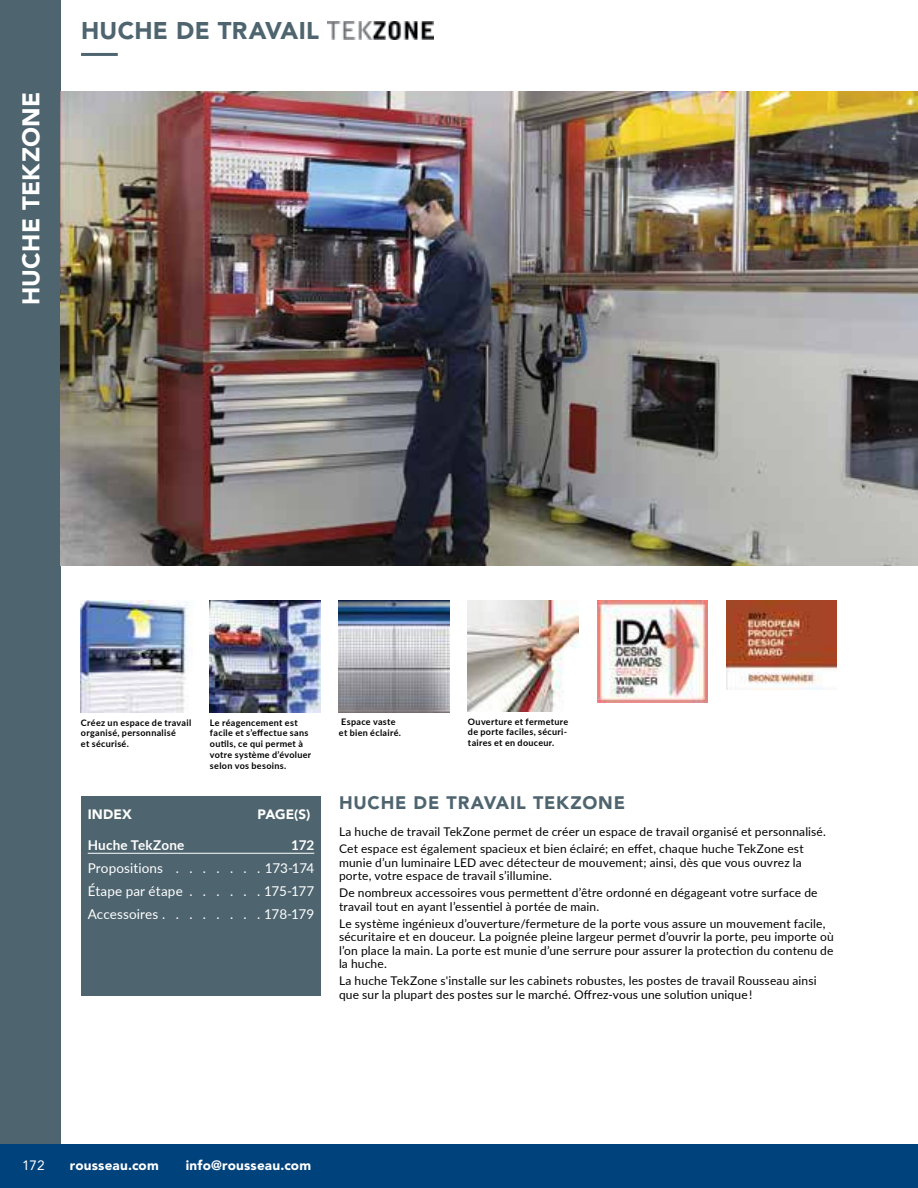
<style>
.page{position:relative;width:918px;height:1188px;background:#fff}
.page>*{position:absolute;margin:0;border:0;box-sizing:border-box;transform-origin:0 0}
.t1{font:900 24px "Avenir LT Std";letter-spacing:.015em;color:#4e646f}
.t2{font:900 24px "Avenir LT Std";letter-spacing:.015em;color:#fff}
.t3{font:900 18px "Avenir LT Std";letter-spacing:.045em;color:#4e646f}
.t4{font:13.5px "Lato";letter-spacing:.005em;color:#fff}
.t5{font:900 13.5px "Avenir LT Std";letter-spacing:.015em;color:#fff}
.t6{font:700 13.5px "Lato";letter-spacing:.01em;color:#fff}
.t7{font:13.5px "Avenir LT Std";color:#fff}
.t8{font:12px/13.5px "Lato";letter-spacing:.015em;color:#000}
.t9{font:700 9px/10.8px "Lato";letter-spacing:.035em;color:#000}
</style>
<div class="page">
<div style="left:0;top:0;width:61px;height:1188px;background:#4e646f"></div>
<img style="left:61px;top:92px;width:857px;height:474px">
<img style="left:726px;top:601px;width:111px;height:88px">
<img style="left:597px;top:601px;width:111px;height:101px">
<img style="left:339px;top:601px;width:111px;height:111px">
<img style="left:468px;top:601px;width:111px;height:110px">
<img style="left:81px;top:601px;width:108px;height:111px">
<img style="left:210px;top:601px;width:111px;height:111px">
<div style="left:0;top:1144px;width:918px;height:44px;background:#00427b"></div>
<hr style="left:81px;top:53px;width:37px;height:3px;background:#4e646f">
<img style="left:327px;top:22px;width:106px;height:18px">
<div style="left:81px;top:796px;width:240px;height:199px;background:#4e646f"></div>
<hr style="left:88px;top:853px;width:226px;height:1px;background:#fff">
<h1 class="t2" style="left:17px;top:305px;width:215px;rotate:-90deg">HUCHE TEKZONE</h1>
<h1 class="t1" style="left:81px;top:17px;width:240px">HUCHE DE TRAVAIL</h1>
<p class="t9" style="left:210px;top:717px;width:103px">Le réagencement est facile et s’effectue sans outils, ce qui permet à votre système d’évoluer selon vos besoins.</p>
<p class="t9" style="left:468px;top:716px;width:102px">Ouverture et fermeture de porte faciles, sécuri&shy;taires et en douceur.</p>
<h2 class="t3" style="left:339px;top:792px;width:288px">HUCHE DE TRAVAIL TEKZONE</h2>
<p class="t8" style="left:339px;top:823px;width:488px;line-height:17px">La huche de travail TekZone permet de créer un espace de travail organisé et personnalisé.<br>Cet espace est également spacieux et bien éclairé; en effet, chaque huche TekZone est</p>
<p class="t8" style="left:339px;top:855px;width:464px">munie d’un luminaire LED avec détecteur de mouvement; ainsi, dès que vous ouvrez la porte, votre espace de travail s’illumine.</p>
<p class="t8" style="left:339px;top:886px;width:480px">De nombreux accessoires vous permettent d’être ordonné en dégageant votre surface de travail tout en ayant l’essentiel à portée de main.</p>
<p class="t8" style="left:339px;top:916px;width:496px">Le système ingénieux d’ouverture/fermeture de la porte vous assure un mouvement facile, sécuritaire et en douceur. La poignée pleine largeur permet d’ouvrir la porte, peu importe où l’on place la main. La porte est munie d’une serrure pour assurer la protection du contenu de la huche.</p>
<p class="t8" style="left:339px;top:974px;width:479px">La huche TekZone s'installe sur les cabinets robustes, les postes de travail Rousseau ainsi que sur la plupart des postes sur le marché. Offrez-vous une solution unique !</p>
<p class="t9" style="left:81px;top:717px;width:112px">Créez un espace de travail organisé, personnalisé<br>et sécurisé.</p>
<p class="t9" style="left:339px;top:716px;width:63px">Espace vaste et bien éclairé.</p>
<p class="t5" style="left:88px;top:807px;width:46px">INDEX</p>
<p class="t5" style="left:258px;top:807px;width:54px">PAGE(S)</p>
<p class="t6" style="left:88px;top:835px;width:98px">Huche TekZone</p>
<p class="t6" style="left:291px;top:835px;width:24px">172</p>
<p class="t4" style="left:88px;top:859px;width:77px">Propositions</p>
<p class="t4" style="left:265px;top:859px;width:51px">173-174</p>
<p class="t4" style="left:88px;top:881px;width:97px">Étape par étape</p>
<p class="t4" style="left:264px;top:881px;width:51px">175-177</p>
<p class="t4" style="left:88px;top:904px;width:72px">Accessoires</p>
<p class="t4" style="left:264px;top:904px;width:51px">178-179</p>
<p class="t7" style="left:22px;top:1158px;width:24px">172</p>
<p class="t5" style="left:70px;top:1157px;width:91px">rousseau.com</p>
<p class="t5" style="left:186px;top:1157px;width:127px">info@rousseau.com</p>
</div>
